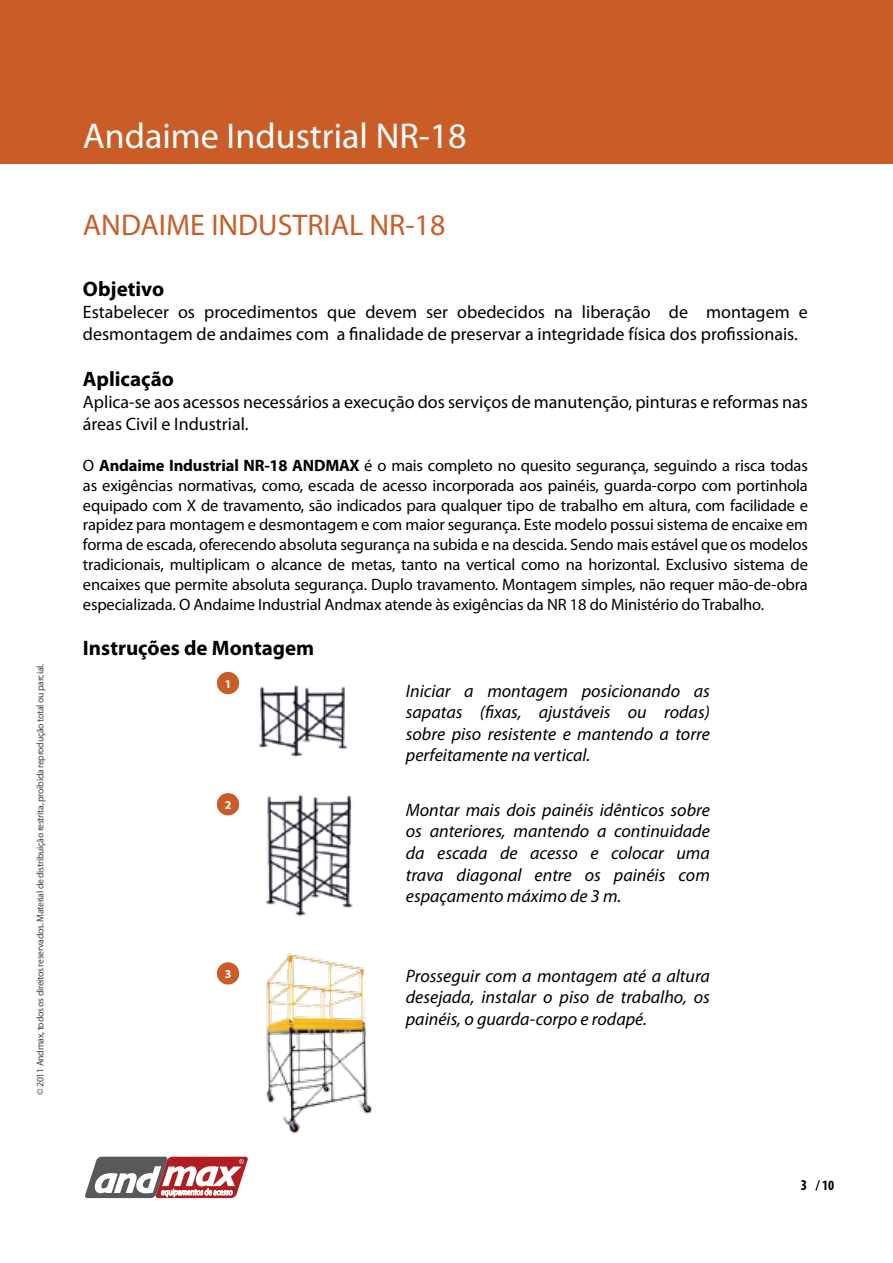
<style>
.page{position:relative;width:893px;height:1263px;background:#fff}
.page>*{position:absolute;margin:0;border:0;box-sizing:border-box;transform-origin:0 0}
.t1{font:36px "Myriad Pro";color:#fff}
.t2{font:30px "Myriad Pro";color:#ca5d27}
.t3{font:700 21px "Myriad Pro";color:#000}
.t4{font:italic 18px/21.6px "Myriad Pro";color:#000;text-align:justify}
.t5{font:18px/21.6px "Myriad Pro";color:#000}
.t6{font:16.5px/19.8px "Myriad Pro";letter-spacing:-.01em;color:#000;text-align:justify}
.t7{font:700 condensed 14.25px "Myriad Pro";color:#000}
.t8{font:700 12px "Myriad Pro";color:#fff}
.t9{font:9.75px "Myriad Pro";letter-spacing:-.03em;color:#414042}
.s1{font-weight:700}
.s2{font-size:15px}
</style>
<div class="page">
<svg style="left:85px;top:1157px;width:163px;height:41px"></svg>
<img style="left:237px;top:676px;width:116px;height:241px">
<div style="left:0;top:0;width:893px;height:164px;background:#ca5d27"></div>
<div style="left:217px;top:672px;width:22px;height:22px;background:#ca5d27;border-radius:50%"></div>
<div style="left:217px;top:962px;width:22px;height:22px;background:#ca5d27;border-radius:50%"></div>
<div style="left:217px;top:793px;width:22px;height:22px;background:#ca5d27;border-radius:50%"></div>
<img style="left:266px;top:953px;width:106px;height:181px">
<p class="t9" style="left:34px;top:1095px;width:432px;rotate:-90deg">© 2011 Andmax, todos os direitos reservados. Material de distribuição restrita, proibida reprodução total ou parcial.</p>
<h1 class="t1" style="left:83px;top:114px;width:385px">Andaime Industrial NR-18</h1>
<h2 class="t2" style="left:83px;top:207px;width:364px">ANDAIME INDUSTRIAL NR-18</h2>
<p class="t3" style="left:83px;top:276px;width:83px">Objetivo</p>
<p class="t5" style="left:83px;top:301px;width:726px">Estabelecer os procedimentos que devem ser obedecidos na liberação de montagem e desmontagem de andaimes com a finalidade de preservar a integridade física dos profissionais.</p>
<p class="t3" style="left:83px;top:366px;width:93px">Aplicação</p>
<p class="t5" style="left:83px;top:391px;width:726px">Aplica-se aos acessos necessários a execução dos serviços de manutenção, pinturas e reformas nas áreas Civil e Industrial.</p>
<p class="t6" style="left:83px;top:455px;width:727px">O <span class="s1">Andaime Industrial NR-18 ANDMAX</span> é o mais completo no quesito segurança, seguindo a risca todas as exigências normativas, como, escada de acesso incorporada aos painéis, guarda-corpo com portinhola equipado com X de travamento, são indicados para qualquer tipo de trabalho em altura, com facilidade e rapidez para montagem e desmontagem e com maior segurança. Este modelo possui sistema de encaixe em forma de escada, oferecendo absoluta segurança na subida e na descida. Sendo mais estável que os modelos tradicionais, multiplicam o alcance de metas, tanto na vertical como na horizontal. Exclusivo sistema de encaixes que permite absoluta segurança. Duplo travamento. Montagem simples, não requer mão-de-obra especializada. O Andaime Industrial Andmax atende às exigências da NR 18 do Ministério do Trabalho.</p>
<p class="t3" style="left:83px;top:634px;width:233px">Instruções de Montagem</p>
<p class="t8" style="left:225px;top:676px;width:8px">1</p>
<p class="t4" style="left:406px;top:679px;width:305px">Iniciar a montagem posicionando as sapatas (fixas, ajustáveis ou rodas) sobre piso resistente e mantendo a torre perfeitamente na vertical.</p>
<p class="t8" style="left:225px;top:797px;width:8px">2</p>
<p class="t8" style="left:225px;top:966px;width:8px">3</p>
<p class="t4" style="left:406px;top:799px;width:306px">Montar mais dois painéis idênticos sobre os anteriores, mantendo a continuidade da escada de acesso e colocar uma trava diagonal entre os painéis com espaçamento máximo de 3 m.</p>
<p class="t4" style="left:406px;top:965px;width:306px">Prosseguir com a montagem até a altura desejada, instalar o piso de trabalho, os painéis, o guarda-corpo e rodapé.</p>
<p class="t7" style="left:801px;top:1176px;width:35px"><span class="s2">3</span> / 10</p>
</div>
